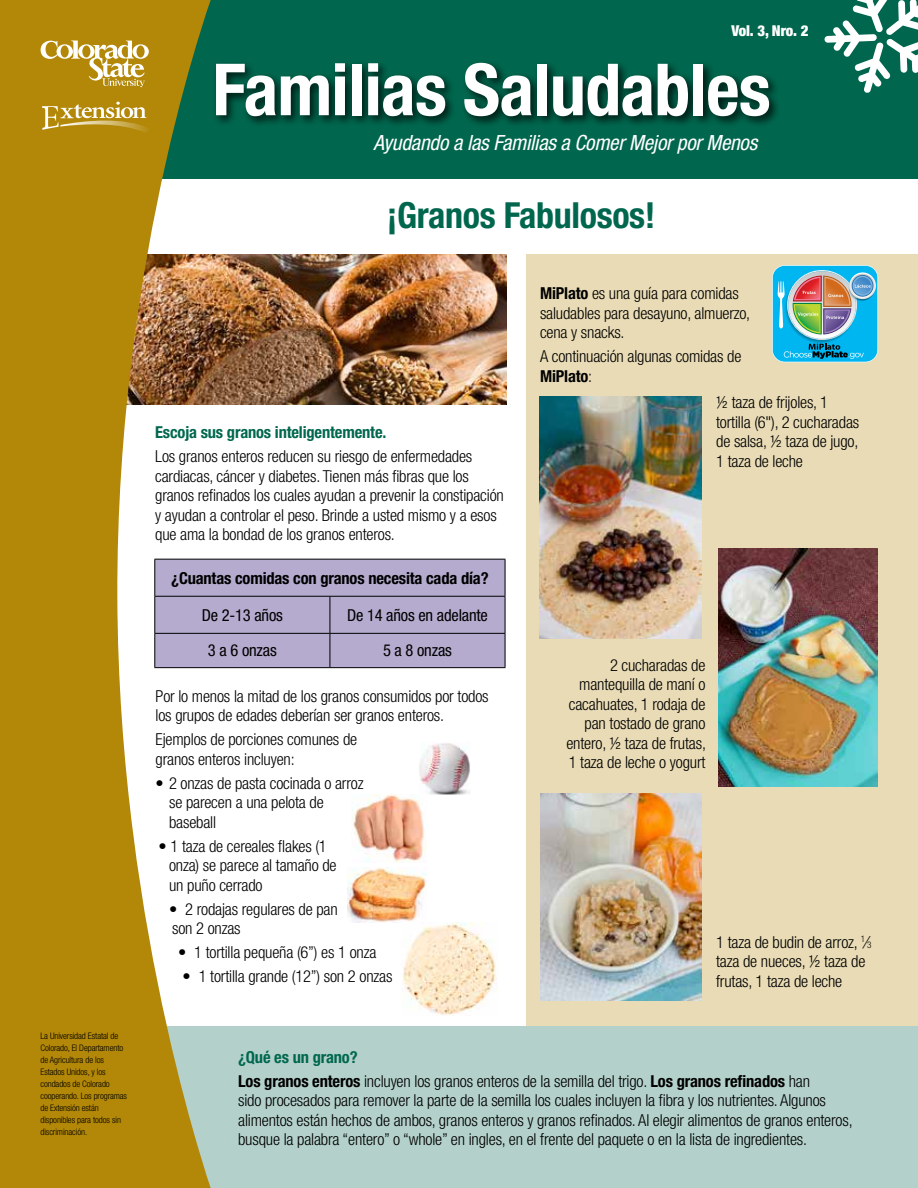
<style>
.page{position:relative;width:918px;height:1188px;background:#fff}
.page>*{position:absolute;margin:0;border:0;box-sizing:border-box;transform-origin:0 0}
.t1{font:700 condensed 72px "Helvetica Neue LT Std";letter-spacing:-.01em;color:#fff}
.t2{font:700 condensed 36px "Helvetica Neue LT Std";letter-spacing:-.01em;color:#00674e}
.t3{font:italic condensed 21px "Helvetica Neue LT Std";letter-spacing:-.01em;color:#fff}
.t4{font:300 condensed 16.5px/19.5px "Helvetica Neue LT Std";letter-spacing:-.01em;color:#000}
.t5{font:condensed 16.5px "Helvetica Neue LT Std";letter-spacing:-.01em;color:#000}
.t6{font:700 condensed 16.5px "Helvetica Neue LT Std";letter-spacing:-.01em;color:#000}
.t7{font:700 condensed 16.5px "Helvetica Neue LT Std";letter-spacing:-.01em;color:#00674e}
.t8{font:900 condensed 15px "Helvetica Neue LT Std";letter-spacing:-.01em;color:#fff}
.t9{font:300 condensed 9px/12px "Helvetica Neue LT Std";letter-spacing:-.01em;color:#000}
.s1{font-weight:700}
.s2{font-size:9.15px}
.s3{font-weight:700;color:#00674e}
</style>
<div class="page">
<img style="left:215px;top:255px;width:291px;height:150px">
<div style="left:165px;top:1026px;width:753px;height:162px;background:#b3d1ca"></div>
<div style="left:526px;top:255px;width:392px;height:771px;background:#e8dbb5"></div>
<div style="left:0;top:0;width:918px;height:179px;background:#00674e"></div>
<svg style="left:0;top:0;width:215px;height:1188px;fill:#b38808"></svg>
<svg style="left:42px;top:102px;width:109px;height:31px;background:#c3a13c"></svg>
<svg style="left:40px;top:41px;width:109px;height:47px;background:#c8a84c"></svg>
<svg style="left:824px;top:0;width:94px;height:93px"></svg>
<div style="left:155px;top:560px;width:350px;height:107px;background:#b5abce"></div>
<hr style="left:154px;top:559px;width:176px;height:1px;background:#000">
<hr style="left:154px;top:560px;width:1px;height:36px;background:#000">
<hr style="left:330px;top:559px;width:175px;height:1px;background:#000">
<hr style="left:505px;top:560px;width:1px;height:36px;background:#000">
<hr style="left:154px;top:596px;width:176px;height:1px;background:#000">
<hr style="left:154px;top:597px;width:1px;height:36px;background:#000">
<hr style="left:330px;top:596px;width:175px;height:1px;background:#000">
<hr style="left:330px;top:597px;width:1px;height:36px;background:#000">
<hr style="left:505px;top:597px;width:1px;height:36px;background:#000">
<hr style="left:154px;top:633px;width:176px;height:1px;background:#000">
<hr style="left:154px;top:634px;width:1px;height:33px;background:#000">
<hr style="left:330px;top:633px;width:175px;height:1px;background:#000">
<hr style="left:330px;top:634px;width:1px;height:33px;background:#000">
<hr style="left:505px;top:634px;width:1px;height:33px;background:#000">
<hr style="left:154px;top:667px;width:176px;height:1px;background:#000">
<hr style="left:330px;top:667px;width:175px;height:1px;background:#000">
<img style="left:419px;top:743px;width:51px;height:51px">
<img style="left:352px;top:794px;width:74px;height:69px">
<img style="left:348px;top:867px;width:78px;height:56px">
<img style="left:402px;top:923px;width:95px;height:92px">
<img style="left:540px;top:396px;width:161px;height:242px">
<img style="left:719px;top:548px;width:159px;height:238px">
<img style="left:540px;top:794px;width:162px;height:206px">
<img style="left:772px;top:265px;width:106px;height:97px">
<div style="left:212px;top:59px;width:570px;height:69px;background:#000;opacity:.75"></div>
<p class="t9" style="left:40px;top:1030px;width:88px">La Universidad Estatal de<br>Colorado, El Departamento de Agricultura de los<br>Estados Unidos, y los condados de Colorado cooperando. Los programas de Extensión están disponibles para todos sin discriminación.</p>
<p class="t8" style="left:731px;top:21px;width:79px">Vol. 3, Nro. 2</p>
<h1 class="t1" style="left:212px;top:46px;width:560px">Familias Saludables</h1>
<p class="t3" style="left:373px;top:131px;width:385px">Ayudando a las Familias a Comer Mejor por Menos</p>
<h2 class="t2" style="left:387px;top:194px;width:270px">¡Granos Fabulosos!</h2>
<p class="t7" style="left:155px;top:422px;width:233px">Escoja sus granos inteligentemente.</p>
<p class="t4" style="left:155px;top:446px;width:350px">Los granos enteros reducen su riesgo de enfermedades cardiacas, cáncer y diabetes. Tienen más fibras que los granos refinados los cuales ayudan a prevenir la constipación y ayudan a controlar el peso. Brinde a usted mismo y a esos que ama la bondad de los granos enteros.</p>
<p class="t6" style="left:171px;top:568px;width:319px">¿Cuantas comidas con granos necesita cada día?</p>
<p class="t5" style="left:202px;top:605px;width:83px">De 2-13 años</p>
<p class="t5" style="left:347px;top:605px;width:142px">De 14 años en adelante</p>
<p class="t5" style="left:208px;top:641px;width:70px">3 a 6 onzas</p>
<p class="t5" style="left:383px;top:641px;width:70px">5 a 8 onzas</p>
<p class="t4" style="left:156px;top:686px;width:335px">Por lo menos la mitad de los granos consumidos por todos los grupos de edades deberían ser granos enteros.</p>
<p class="t4" style="left:156px;top:729px;width:203px">Ejemplos de porciones comunes de granos enteros incluyen:</p>
<p class="t4" style="left:169px;top:773px;width:196px;text-indent:-13px">• 2 onzas de pasta cocinada o arroz se parecen a una pelota de baseball</p>
<p class="t4" style="left:169px;top:836px;width:169px;text-indent:-10px">• 1 taza de cereales flakes (1 onza) se parece al tamaño de un puño cerrado</p>
<p class="t4" style="left:169px;top:899px;width:170px">• 2 rodajas regulares de pan son 2 onzas</p>
<p class="t4" style="left:178px;top:942px;width:200px">• 1 tortilla pequeña (6”) es 1 onza</p>
<p class="t4" style="left:183px;top:966px;width:211px">• 1 tortilla grande (12”) son 2 onzas</p>
<p class="t4" style="left:540px;top:283px;width:212px"><span class="s1">MiPlato</span> es una guía para comidas saludables para desayuno, almuerzo, cena y snacks.</p>
<p class="t4" style="left:540px;top:346px;width:203px">A continuación algunas comidas de<br><span class="s1">MiPlato</span>:</p>
<p class="t4" style="left:716px;top:392px;width:145px">½ taza de frijoles, 1 tortilla (6"), 2 cucharadas de salsa, ½ taza de jugo,<br>1 taza de leche</p>
<p class="t4" style="left:566px;top:655px;width:141px;text-align:right">2 cucharadas de mantequilla de maní o cacahuates, 1 rodaja de pan tostado de grano entero, ½ taza de frutas,<br>1 taza de leche o yogurt</p>
<p class="t4" style="left:716px;top:932px;width:157px">1 taza de budin de arroz, <sup>1</sup>⁄<span class="s2">3 </span>taza de nueces, ½ taza de frutas, 1 taza de leche</p>
<p class="t4" style="left:238px;top:1045px;width:574px;line-height:24px"><span class="s3">¿Qué es un grano?<br></span><span class="s1">Los granos enteros</span> incluyen los granos enteros de la semilla del trigo. <span class="s1">Los granos refinados</span> han</p>
<p class="t4" style="left:238px;top:1091px;width:616px">sido procesados para remover la parte de la semilla los cuales incluyen la fibra y los nutrientes. Algunos alimentos están hechos de ambos, granos enteros y granos refinados. Al elegir alimentos de granos enteros, busque la palabra “entero” o “whole” en ingles, en el frente del paquete o en la lista de ingredientes.</p>
</div>
